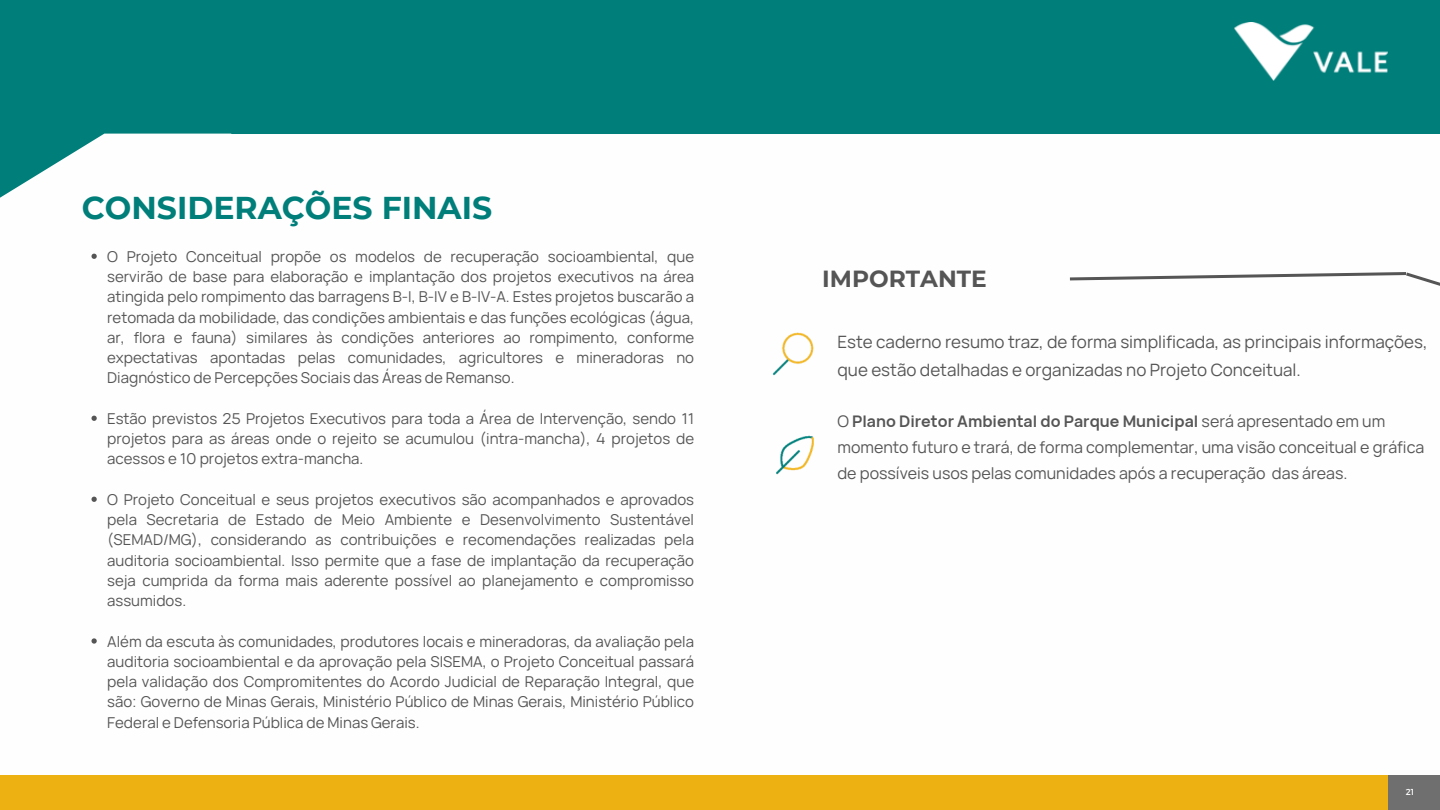
<style>
.page{position:relative;width:1440px;height:810px;background:#fff}
.page>*{position:absolute;margin:0;border:0;box-sizing:border-box;transform-origin:0 0}
.t1{font:700 31.5px "Montserrat";color:#007e7a}
.t2{font:700 23.3px "Montserrat";color:#555}
.t3{font:17px/27.8px "Vela Sans";color:#555}
.t4{font:16px/26.2px "Vela Sans";color:#555}
.t5{font:15px/20.2px "Vela Sans";color:#555;text-align:justify}
.t6{font:8.7px "Montserrat";color:#fff}
.s1{font-weight:700}
</style>
<div class="page">
<div style="left:0;top:776px;width:1440px;height:34px;background:#edb111"></div>
<div style="left:1388px;top:776px;width:52px;height:34px;background:#6f6f6f"></div>
<div style="left:1182px;top:0;width:258px;height:134px;background:#007e7a"></div>
<svg style="left:0;top:0;width:172px;height:198px;fill:#007e7a"></svg>
<div style="left:172px;top:0;width:1063px;height:134px;background:#007e7a"></div>
<img style="left:1235px;top:22px;width:153px;height:59px">
<svg style="left:1069px;top:272px;width:371px;height:14px"></svg>
<img style="left:772px;top:332px;width:42px;height:44px">
<svg style="left:92px;top:254px;width:5px;height:5px"></svg>
<svg style="left:92px;top:416px;width:5px;height:5px"></svg>
<svg style="left:92px;top:497px;width:5px;height:5px"></svg>
<svg style="left:92px;top:638px;width:5px;height:6px"></svg>
<img style="left:776px;top:435px;width:38px;height:40px">
<p class="t1" style="left:82px;top:189px;width:412px">CONSIDERAÇÕES FINAIS</p>
<h2 class="t5" style="left:107px;top:246px;width:588px">O Projeto Conceitual propõe os modelos de recuperação socioambiental, que servirão de base para elaboração e implantação dos projetos executivos na área atingida pelo rompimento das barragens B-I, B-IV e B-IV-A. Estes projetos buscarão a retomada da mobilidade, das condições ambientais e das funções ecológicas (água, ar, flora e fauna) similares às condições anteriores ao rompimento, conforme expectativas apontadas pelas comunidades, agricultores e mineradoras no Diagnóstico de Percepções Sociais das Áreas de Remanso.</h2>
<p class="t5" style="left:107px;top:408px;width:588px">Estão previstos 25 Projetos Executivos para toda a Área de Intervenção, sendo 11 projetos para as áreas onde o rejeito se acumulou (intra-mancha), 4 projetos de acessos e 10 projetos extra-mancha.</p>
<h3 class="t5" style="left:107px;top:489px;width:588px">O Projeto Conceitual e seus projetos executivos são acompanhados e aprovados pela Secretaria de Estado de Meio Ambiente e Desenvolvimento Sustentável (SEMAD/MG), considerando as contribuições e recomendações realizadas pela auditoria socioambiental. Isso permite que a fase de implantação da recuperação seja cumprida da forma mais aderente possível ao planejamento e compromisso assumidos.</h3>
<p class="t5" style="left:107px;top:631px;width:588px">Além da escuta às comunidades, produtores locais e mineradoras, da avaliação pela auditoria socioambiental e da aprovação pela SISEMA, o Projeto Conceitual passará pela validação dos Compromitentes do Acordo Judicial de Reparação Integral, que são: Governo de Minas Gerais, Ministério Público de Minas Gerais, Ministério Público Federal e Defensoria Pública de Minas Gerais.</p>
<h1 class="t2" style="left:822px;top:264px;width:166px">IMPORTANTE</h1>
<p class="t3" style="left:837px;top:328px;width:592px">Este caderno resumo traz, de forma simplificada, as principais informações, que estão detalhadas e organizadas no Projeto Conceitual.</p>
<h3 class="t4" style="left:837px;top:407px;width:589px">O <span class="s1">Plano Diretor Ambiental do Parque Municipal</span> será apresentado em um momento futuro e trará, de forma complementar, uma visão conceitual e gráfica de possíveis usos pelas comunidades após a recuperação das áreas.</h3>
<p class="t6" style="left:1406px;top:786px;width:10px">21</p>
</div>
